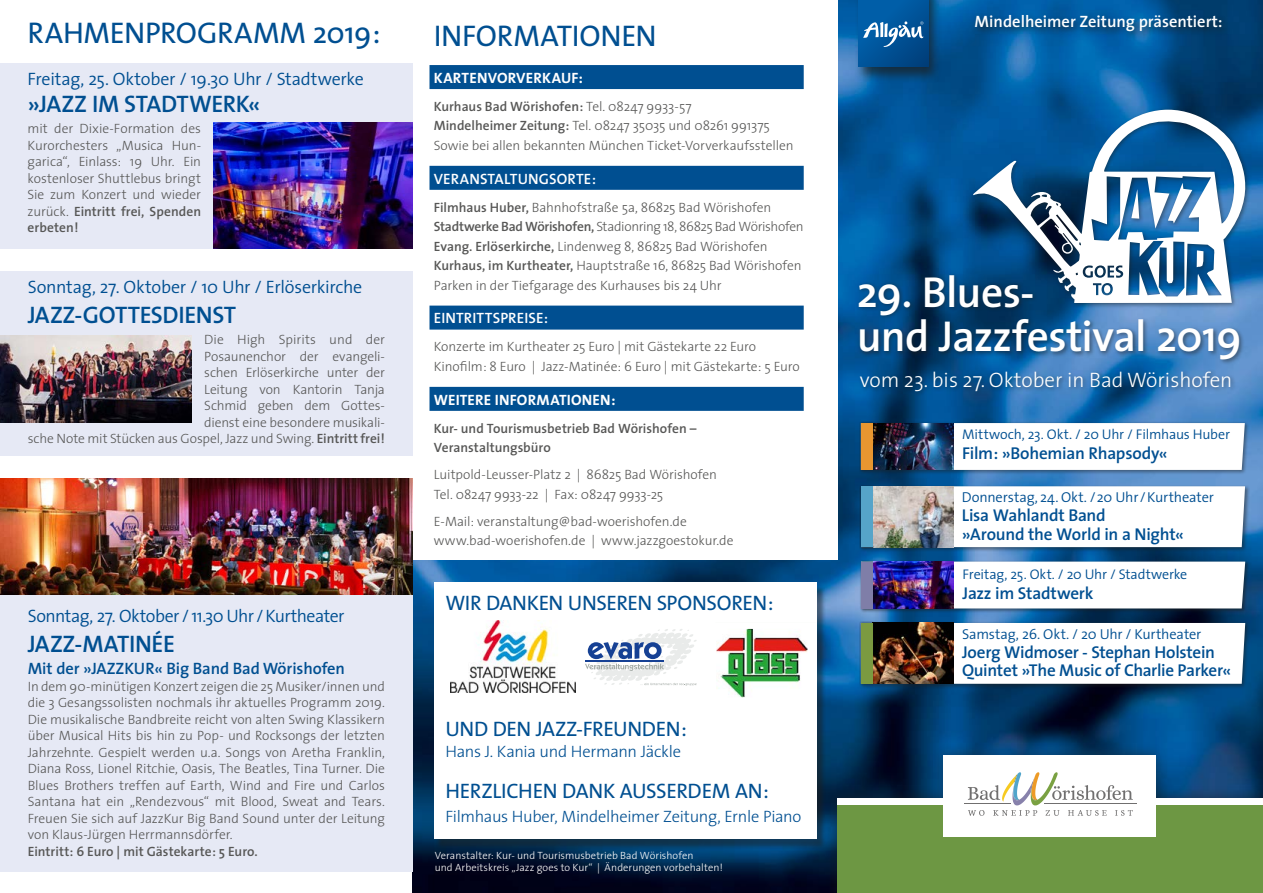
<style>
.page{position:relative;width:1263px;height:893px;background:#fff}
.page>*{position:absolute;margin:0;border:0;box-sizing:border-box;transform-origin:0 0}
.t1{font:600 43.5px/44.5px "The Sans";letter-spacing:-.015em;color:#fff}
.t2{font:30px "The Sans";letter-spacing:-.01em;color:#004f91}
.t3{font:600 24px "The Sans";letter-spacing:-.015em;color:#004f91}
.t4{font:21px "The Sans";letter-spacing:-.02em;color:#004f91}
.t5{font:300 21px "The Sans";color:#fff}
.t6{font:300 18px "The Sans";letter-spacing:-.02em;color:#004f91}
.t7{font:600 17.1px/18.8px "The Sans";letter-spacing:-.015em;color:#004f91}
.t8{font:300 16.5px "The Sans";letter-spacing:-.02em;color:#004f91}
.t9{font:600 16.5px "The Sans";letter-spacing:-.005em;color:#004f91}
.t10{font:600 16.5px "The Sans";color:#fff}
.t11{font:15px "The Sans Bold Caps";letter-spacing:.015em;color:#fff}
.t12{font:15px "The Sans Semi Bold Caps";letter-spacing:.01em;color:#fff}
.t13{font:300 14.4px "The Sans";letter-spacing:-.015em;color:#004f91}
.t14{font:300 14.1px "The Sans";letter-spacing:-.015em;color:#004f91}
.t15{font:300 13.5px/16.5px "The Sans";letter-spacing:-.01em;color:#575756}
.t16{font:600 13.5px/19.5px "The Sans";color:#575756}
.t17{font:300 10.5px/12px "The Sans";letter-spacing:.005em;color:#fff}
.s1{font-weight:600}
</style>
<div class="page">
<img style="left:412px;top:0;width:851px;height:893px">
<div style="left:412px;top:0;width:426px;height:559px;background:#fff"></div>
<div style="left:826px;top:743px;width:437px;height:150px;background:#1d1d1b;opacity:.5"></div>
<div style="left:838px;top:804px;width:425px;height:89px;background:#6d9743"></div>
<div style="left:838px;top:798px;width:425px;height:6px;background:#fff"></div>
<div style="left:944px;top:755px;width:212px;height:81px;background:#fff"></div>
<div style="left:856px;top:272px;width:388px;height:93px;background:#1d1d1b;opacity:.5"></div>
<div style="left:857px;top:369px;width:378px;height:28px;background:#1d1d1b;opacity:.5"></div>
<div style="left:971px;top:11px;width:260px;height:30px;background:#1d1d1b;opacity:.75"></div>
<div style="left:971px;top:107px;width:279px;height:201px;background:#1d1d1b;opacity:.5"></div>
<svg style="left:973px;top:109px;width:287px;height:194px"></svg>
<div style="left:1104px;top:285px;width:6px;height:8px;background:#fff;border-radius:50%"></div>
<div style="left:1097px;top:268px;width:6px;height:8px;background:#fff;border-radius:50%"></div>
<svg style="left:1197px;top:250px;width:6px;height:17px"></svg>
<div style="left:854px;top:0;width:87px;height:84px;background:#1d1d1b;opacity:.7"></div>
<svg style="left:859px;top:0;width:69px;height:67px;background:#005398"></svg>
<svg style="left:863px;top:21px;width:60px;height:26px"></svg>
<div style="left:436px;top:584px;width:391px;height:266px;background:#1d1d1b;opacity:.5"></div>
<div style="left:434px;top:583px;width:382px;height:256px;background:#fff"></div>
<img style="left:451px;top:621px;width:125px;height:72px">
<img style="left:716px;top:629px;width:91px;height:68px">
<svg style="left:585px;top:629px;width:112px;height:57px"></svg>
<hr style="left:585px;top:661px;width:79px;height:1px;background:#164194">
<div style="left:429px;top:65px;width:375px;height:24px;background:#004f91"></div>
<div style="left:429px;top:166px;width:375px;height:24px;background:#004f91"></div>
<div style="left:429px;top:306px;width:375px;height:24px;background:#004f91"></div>
<div style="left:429px;top:387px;width:375px;height:24px;background:#004f91"></div>
<div style="left:859px;top:621px;width:391px;height:68px;background:#1d1d1b;opacity:.5"></div>
<svg style="left:953px;top:623px;width:292px;height:61px"></svg>
<img style="left:875px;top:623px;width:78px;height:61px">
<div style="left:859px;top:621px;width:16px;height:64px;background:#1d1d1b;opacity:.4"></div>
<div style="left:861px;top:623px;width:12px;height:61px;background:#7b9a41"></div>
<div style="left:859px;top:484px;width:391px;height:68px;background:#1d1d1b;opacity:.5"></div>
<svg style="left:953px;top:486px;width:292px;height:61px"></svg>
<div style="left:859px;top:484px;width:16px;height:65px;background:#1d1d1b;opacity:.4"></div>
<div style="left:861px;top:486px;width:12px;height:61px;background:#56a4c9"></div>
<img style="left:873px;top:486px;width:80px;height:61px">
<div style="left:859px;top:421px;width:391px;height:54px;background:#1d1d1b;opacity:.5"></div>
<svg style="left:953px;top:423px;width:292px;height:47px"></svg>
<img style="left:875px;top:423px;width:78px;height:47px">
<div style="left:859px;top:421px;width:16px;height:51px;background:#1d1d1b;opacity:.4"></div>
<div style="left:861px;top:423px;width:12px;height:47px;background:#e89630"></div>
<hr style="left:1044px;top:803px;width:93px;height:1px;background:#706f6f">
<hr style="left:964px;top:803px;width:46px;height:1px;background:#706f6f">
<svg style="left:968px;top:772px;width:165px;height:44px"></svg>
<div style="left:0;top:479px;width:413px;height:393px;background:#e6e9f5"></div>
<img style="left:0;top:479px;width:413px;height:116px">
<div style="left:0;top:271px;width:413px;height:185px;background:#e6e9f5"></div>
<img style="left:0;top:335px;width:191px;height:87px">
<div style="left:0;top:64px;width:412px;height:185px;background:#e6e9f5"></div>
<img style="left:214px;top:122px;width:198px;height:126px">
<div style="left:859px;top:560px;width:390px;height:52px;background:#1d1d1b;opacity:.5"></div>
<svg style="left:954px;top:562px;width:291px;height:46px"></svg>
<div style="left:859px;top:560px;width:16px;height:50px;background:#1d1d1b;opacity:.4"></div>
<div style="left:861px;top:562px;width:12px;height:46px;background:#7f7ea8"></div>
<img style="left:873px;top:562px;width:81px;height:46px">
<h2 class="t2" style="left:28px;top:8px;width:354px">RAHMENPROGRAMM 2019:</h2>
<h3 class="t6" style="left:28px;top:64px;width:338px">Freitag, 25. Oktober / 19.30 Uhr / Stadtwerke</h3>
<h3 class="t3" style="left:28px;top:84px;width:235px">»JAZZ IM STADTWERK«</h3>
<p class="t15" style="left:28px;top:120px;width:175px;text-align:justify">mit der Dixie-Formation des Kurorchesters „Musica Hun&shy;garica“, Einlass: 19 Uhr. Ein kostenloser Shuttlebus bringt Sie zum Konzert und wieder zurück. <span class="s1">Eintritt frei, Spenden erbeten!</span></p>
<h3 class="t6" style="left:28px;top:272px;width:336px">Sonntag, 27. Oktober / 10 Uhr / Erlöserkirche</h3>
<h3 class="t3" style="left:28px;top:295px;width:210px">JAZZ-GOTTESDIENST</h3>
<p class="t15" style="left:28px;top:331px;width:359px;text-align:right">Die High Spirits und der<br>Posaunenchor der evangeli-<br>schen Erlöserkirche unter der<br>Leitung von Kantorin Tanja<br>Schmid geben dem Gottes-<br>dienst eine besondere musikali-<br>sche Note mit Stücken aus Gospel, Jazz und Swing. <span class="s1">Eintritt frei!</span></p>
<h3 class="t6" style="left:28px;top:601px;width:318px">Sonntag, 27. Oktober / 11.30 Uhr / Kurtheater</h3>
<h3 class="t3" style="left:28px;top:623px;width:149px">JAZZ-MATINÉE</h3>
<p class="t9" style="left:28px;top:655px;width:319px">Mit der »JAZZKUR« Big Band Bad Wörishofen</p>
<p class="t15" style="left:28px;top:678px;width:359px;text-align:justify">In dem 90-minütigen Konzert zeigen die 25 Musiker/innen und die 3 Gesangssolisten nochmals ihr aktuelles Programm 2019.<br>Die musikalische Bandbreite reicht von alten Swing Klassikern über Musical Hits bis hin zu Pop- und Rocksongs der letzten Jahrzehnte. Gespielt werden u.a. Songs von Aretha Franklin, Diana Ross, Lionel Ritchie, Oasis, The Beatles, Tina Turner. Die Blues Brothers treffen auf Earth, Wind and Fire und Carlos Santana hat ein „Rendezvous“ mit Blood, Sweat and Tears.<br>Freuen Sie sich auf JazzKur Big Band Sound unter der Leitung von Klaus-Jürgen Herrmannsdörfer.</p>
<p class="t16" style="left:28px;top:841px;width:231px">Eintritt: 6 Euro | mit Gästekarte: 5 Euro.</p>
<h2 class="t2" style="left:434px;top:11px;width:225px">INFORMATIONEN</h2>
<p class="t11" style="left:434px;top:65px;width:151px">KARTENVORVERKAUF:</p>
<p class="t15" style="left:434px;top:96px;width:361px;line-height:19.5px"><span class="s1">Kurhaus Bad Wörishofen:</span> Tel. 08247 9933-57<br><span class="s1">Mindelheimer Zeitung:</span> Tel. 08247 35035 und 08261 991375<br>Sowie bei allen bekannten München Ticket-Vorverkaufsstellen</p>
<p class="t12" style="left:434px;top:166px;width:164px">VERANSTALTUNGSORTE:</p>
<p class="t15" style="left:434px;top:197px;width:371px;line-height:19.5px"><span class="s1">Filmhaus Huber,</span> Bahnhofstraße 5a, 86825 Bad Wörishofen <span class="s1">Stadtwerke Bad Wörishofen,</span> Stadionring 18, 86825 Bad Wörishofen <span class="s1">Evang. Erlöserkirche,</span> Lindenweg 8, 86825 Bad Wörishofen <span class="s1">Kurhaus, im Kurtheater,</span> Hauptstraße 16, 86825 Bad Wörishofen Parken in der Tiefgarage des Kurhauses bis 24 Uhr</p>
<p class="t12" style="left:434px;top:306px;width:116px">EINTRITTSPREISE:</p>
<p class="t15" style="left:434px;top:337px;width:367px;line-height:19.5px">Konzerte im Kurtheater 25 Euro | mit Gästekarte 22 Euro<br>Kinofilm: 8 Euro | Jazz-Matinée: 6 Euro | mit Gästekarte: 5 Euro</p>
<p class="t11" style="left:434px;top:387px;width:183px">WEITERE INFORMATIONEN:</p>
<p class="t16" style="left:434px;top:418px;width:264px">Kur- und Tourismusbetrieb Bad Wörishofen –<br>Veranstaltungsbüro</p>
<p class="t15" style="left:434px;top:464px;width:285px;line-height:19.5px">Luitpold-Leusser-Platz 2 | 86825 Bad Wörishofen<br>Tel. 08247 9933-22 | Fax: 08247 9933-25</p>
<p class="t15" style="left:434px;top:511px;width:301px;line-height:19.5px">E-Mail: veranstaltung@bad-woerishofen.de www.bad-woerishofen.de | www.jazzgoestokur.de</p>
<h3 class="t4" style="left:445px;top:585px;width:330px">WIR DANKEN UNSEREN SPONSOREN:</h3>
<h3 class="t4" style="left:445px;top:712px;width:243px">UND DEN JAZZ-FREUNDEN:</h3>
<p class="t8" style="left:445px;top:738px;width:237px">Hans J. Kania und Hermann Jäckle</p>
<h3 class="t4" style="left:445px;top:774px;width:325px">HERZLICHEN DANK AUSSERDEM AN:</h3>
<p class="t8" style="left:445px;top:803px;width:358px">Filmhaus Huber, Mindelheimer Zeitung, Ernle Piano</p>
<p class="t17" style="left:435px;top:849px;width:290px">Veranstalter: Kur- und Tourismusbetrieb Bad Wörishofen<br>und Arbeitskreis „Jazz goes to Kur“ | Änderungen vorbehalten!</p>
<p class="t10" style="left:975px;top:8px;width:249px">Mindelheimer Zeitung präsentiert:</p>
<h1 class="t1" style="left:857px;top:268px;width:386px">29. Blues-<br>und Jazzfestival 2019</h1>
<h3 class="t5" style="left:860px;top:362px;width:374px">vom 23. bis 27. Oktober in Bad Wörishofen</h3>
<p class="t14" style="left:962px;top:422px;width:269px">Mittwoch, 23. Okt. / 20 Uhr / Filmhaus Huber</p>
<p class="t7" style="left:962px;top:443px;width:207px">Film: »Bohemian Rhapsody«</p>
<p class="t13" style="left:962px;top:486px;width:254px">Donnerstag, 24. Okt. / 20 Uhr / Kurtheater</p>
<p class="t7" style="left:962px;top:505px;width:224px">Lisa Wahlandt Band<br>»Around the World in a Night«</p>
<p class="t14" style="left:962px;top:563px;width:226px">Freitag, 25. Okt. / 20 Uhr / Stadtwerke</p>
<p class="t7" style="left:962px;top:584px;width:132px">Jazz im Stadtwerk</p>
<p class="t13" style="left:962px;top:622px;width:241px">Samstag, 26. Okt. / 20 Uhr / Kurtheater</p>
<p class="t7" style="left:962px;top:642px;width:271px">Joerg Widmoser - Stephan Holstein<br>Quintet »The Music of Charlie Parker«</p>
</div>
